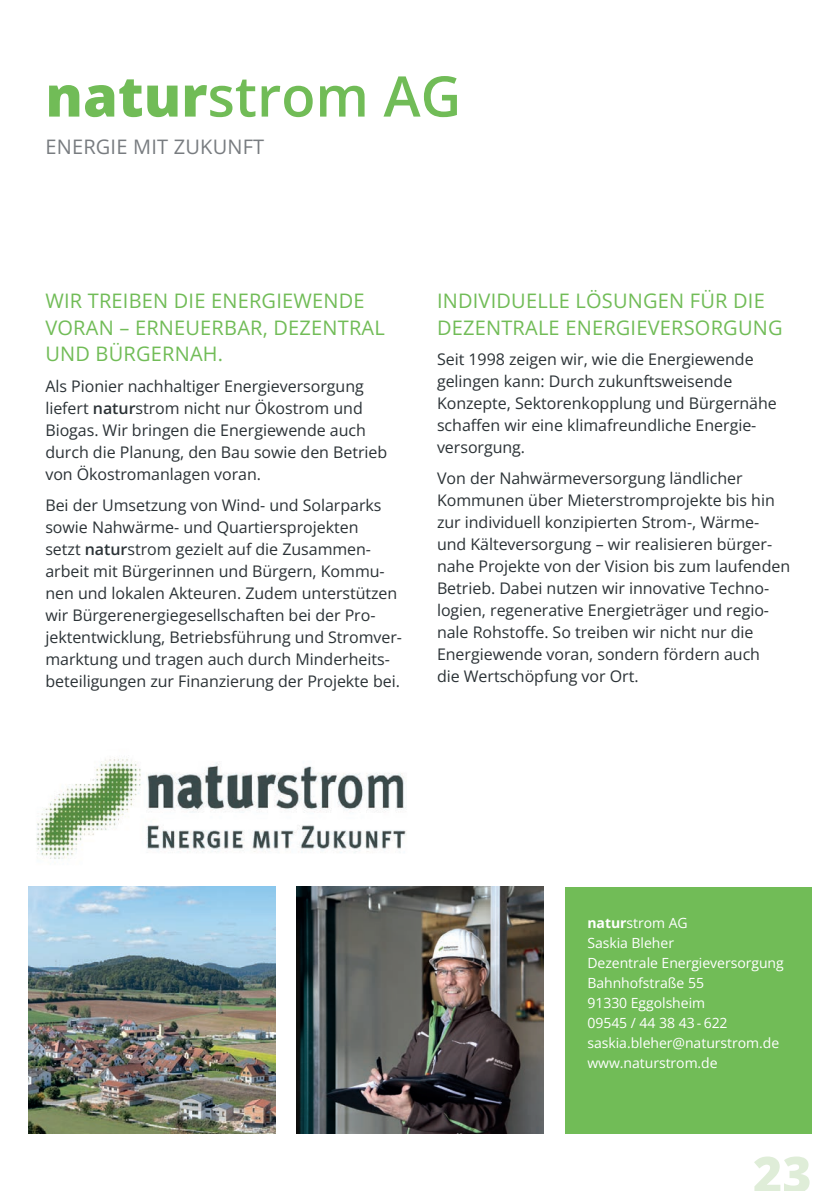
<style>
.page{position:relative;width:840px;height:1191px;background:#fff}
.page>*{position:absolute;margin:0;border:0;box-sizing:border-box;transform-origin:0 0}
.t1{font:600 56px "Open Sans";color:#71bc57}
.t2{font:800 50px "Open Sans";color:#dfedd8}
.t3{font:20px/26.4px "Open Sans";letter-spacing:.01em;color:#71bc57}
.t4{font:20px "Open Sans";letter-spacing:.01em;color:#787c80}
.t5{font:16px/22px "Open Sans";letter-spacing:-.005em;color:#2b3236}
.t6{font:14px/20px "Open Sans";letter-spacing:-.005em;color:#fff}
.s1{font-weight:800}
.s2{font-weight:600}
.s3{font-weight:700}
</style>
<div class="page">
<img style="left:36px;top:759px;width:370px;height:100px">
<div style="left:564px;top:887px;width:247px;height:247px;background:#71bc57"></div>
<img style="left:28px;top:886px;width:247px;height:247px">
<img style="left:296px;top:886px;width:247px;height:247px">
<h1 class="t1" style="left:45px;top:58px;width:417px"><span class="s1">natur</span>strom AG</h1>
<p class="t4" style="left:45px;top:133px;width:220px">ENERGIE MIT ZUKUNFT</p>
<p class="t3" style="left:45px;top:287px;width:341px">WIR TREIBEN DIE ENERGIEWENDE<br>VORAN – ERNEUERBAR, DEZENTRAL<br>UND BÜRGERNAH.</p>
<p class="t5" style="left:45px;top:374px;width:343px">Als Pionier nachhaltiger Energieversorgung liefert <span class="s2">natur</span>strom nicht nur Ökostrom und Biogas. Wir bringen die Energiewende auch durch die Planung, den Bau sowie den Betrieb von Ökostromanlagen voran.</p>
<p class="t5" style="left:45px;top:493px;width:358px">Bei der Umsetzung von Wind- und Solarparks sowie Nahwärme- und Quartiersprojekten<br>setzt <span class="s2">natur</span>strom gezielt auf die Zusammen&shy;arbeit mit Bürgerinnen und Bürgern, Kommu&shy;nen und lokalen Akteuren. Zudem unterstützen wir Bürgerenergiegesellschaften bei der Pro&shy;jektentwicklung, Betriebsführung und Stromver&shy;marktung und tragen auch durch Minderheits&shy;beteiligungen zur Finanzierung der Projekte bei.</p>
<p class="t3" style="left:437px;top:287px;width:347px">INDIVIDUELLE LÖSUNGEN FÜR DIE<br>DEZENTRALE ENERGIEVERSORGUNG</p>
<p class="t5" style="left:437px;top:348px;width:341px">Seit 1998 zeigen wir, wie die Energiewende gelingen kann: Durch zukunftsweisende Konzepte, Sektorenkopplung und Bürgernähe schaffen wir eine klimafreundliche Energie&shy;versorgung.</p>
<p class="t5" style="left:437px;top:467px;width:354px">Von der Nahwärmeversorgung ländlicher Kommunen über Mieterstromprojekte bis hin zur individuell konzipierten Strom-, Wärme&shy;und Kälteversorgung – wir realisieren bürger&shy;nahe Projekte von der Vision bis zum laufenden Betrieb. Dabei nutzen wir innovative Techno&shy;logien, regenerative Energieträger und regio&shy;nale Rohstoffe. So treiben wir nicht nur die Energiewende voran, sondern fördern auch<br>die Wertschöpfung vor Ort.</p>
<p class="t6" style="left:587px;top:912px;width:198px"><span class="s3">natur</span>strom AG<br>Saskia Bleher<br>Dezentrale Energieversorgung<br>Bahnhofstraße 55<br>91330 Eggolsheim<br>09545 / 44 38 43 - 622 saskia.bleher@naturstrom.de www.naturstrom.de</p>
<h2 class="t2" style="left:752px;top:1140px;width:60px">23</h2>
</div>
